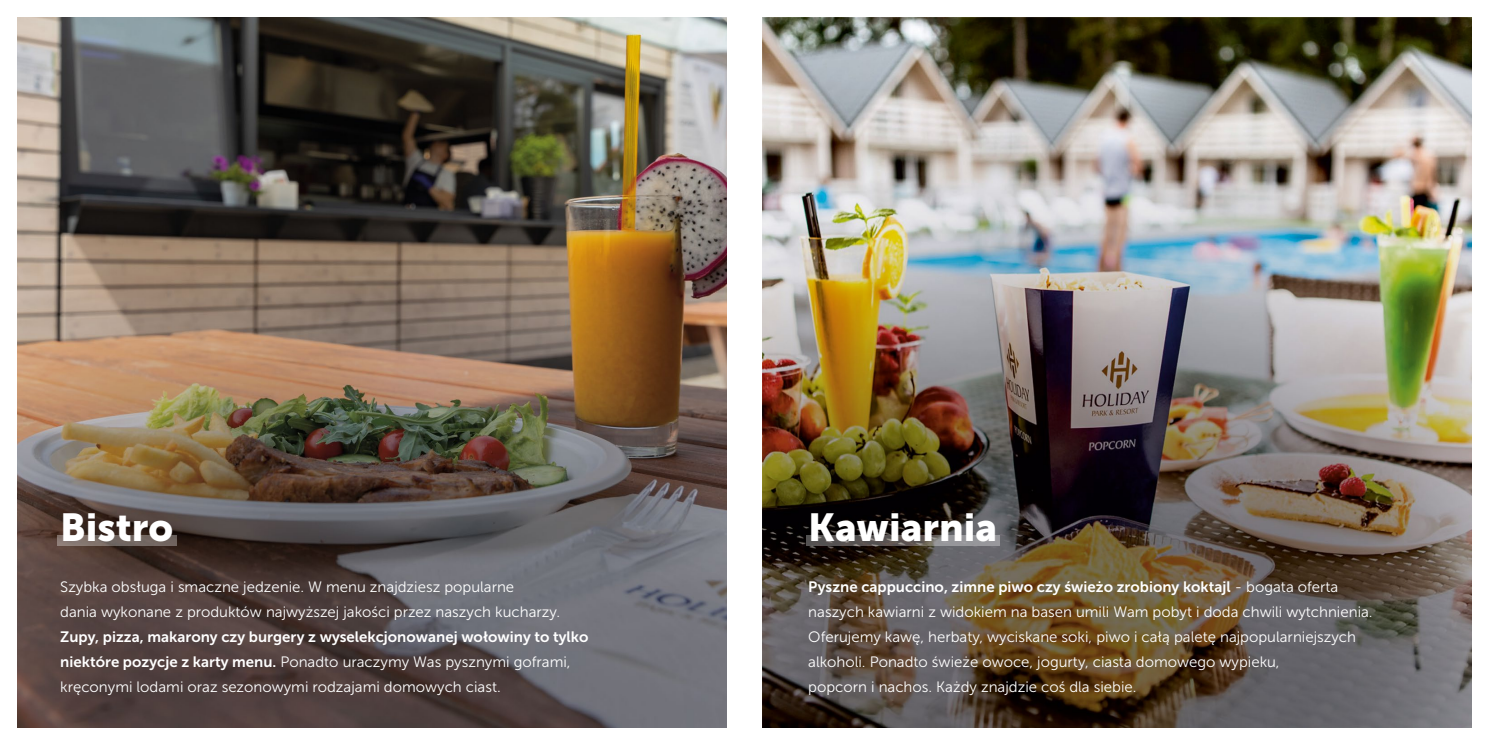
<style>
.page{position:relative;width:1489px;height:745px;background:#fff}
.page>*{position:absolute;margin:0;border:0;box-sizing:border-box;transform-origin:0 0}
.t1{font:38.75px "Museo Sans 900";color:#fff}
.t2{font:15px/25px "Museo Sans 300";color:#fff}
.t3{font:15px "Museo Sans 700";color:#fff}
.s1{font-family:"Museo Sans 700"}
.s2{font-family:"Museo Sans 300"}
</style>
<div class="page">
<img style="left:762px;top:18px;width:709px;height:708px">
<img style="left:17px;top:18px;width:709px;height:708px">
<svg style="left:57px;top:535px;width:119px;height:10px"></svg>
<svg style="left:806px;top:535px;width:194px;height:10px;background:#706d6d"></svg>
<h1 class="t1" style="left:60px;top:505px;width:114px">Bistro</h1>
<p class="t2" style="left:60px;top:573px;width:501px">Szybka obsługa i smaczne jedzenie. W menu znajdziesz popularne<br>dania wykonane z produktów najwyższej jakości przez naszych kucharzy.</p>
<p class="t3" style="left:60px;top:627px;width:529px">Zupy, pizza, makarony czy burgery z wyselekcjonowanej wołowiny to tylko</p>
<p class="t2" style="left:60px;top:648px;width:512px"><span class="s1">niektóre pozycje z karty menu.</span> Ponadto uraczymy Was pysznymi goframi, kręconymi lodami oraz sezonowymi rodzajami domowych ciast.</p>
<h1 class="t1" style="left:808px;top:505px;width:190px">Kawiarnia</h1>
<p class="t3" style="left:808px;top:577px;width:531px">Pyszne cappuccino, zimne piwo czy świeżo zrobiony koktajl <span class="s2">- bogata oferta</span></p>
<p class="t2" style="left:808px;top:598px;width:566px">naszych kawiarni z widokiem na basen umili Wam pobyt i doda chwili wytchnienia.<br>Oferujemy kawę, herbaty, wyciskane soki, piwo i całą paletę najpopularniejszych alkoholi. Ponadto świeże owoce, jogurty, ciasta domowego wypieku,<br>popcorn i nachos. Każdy znajdzie coś dla siebie.</p>
</div>
